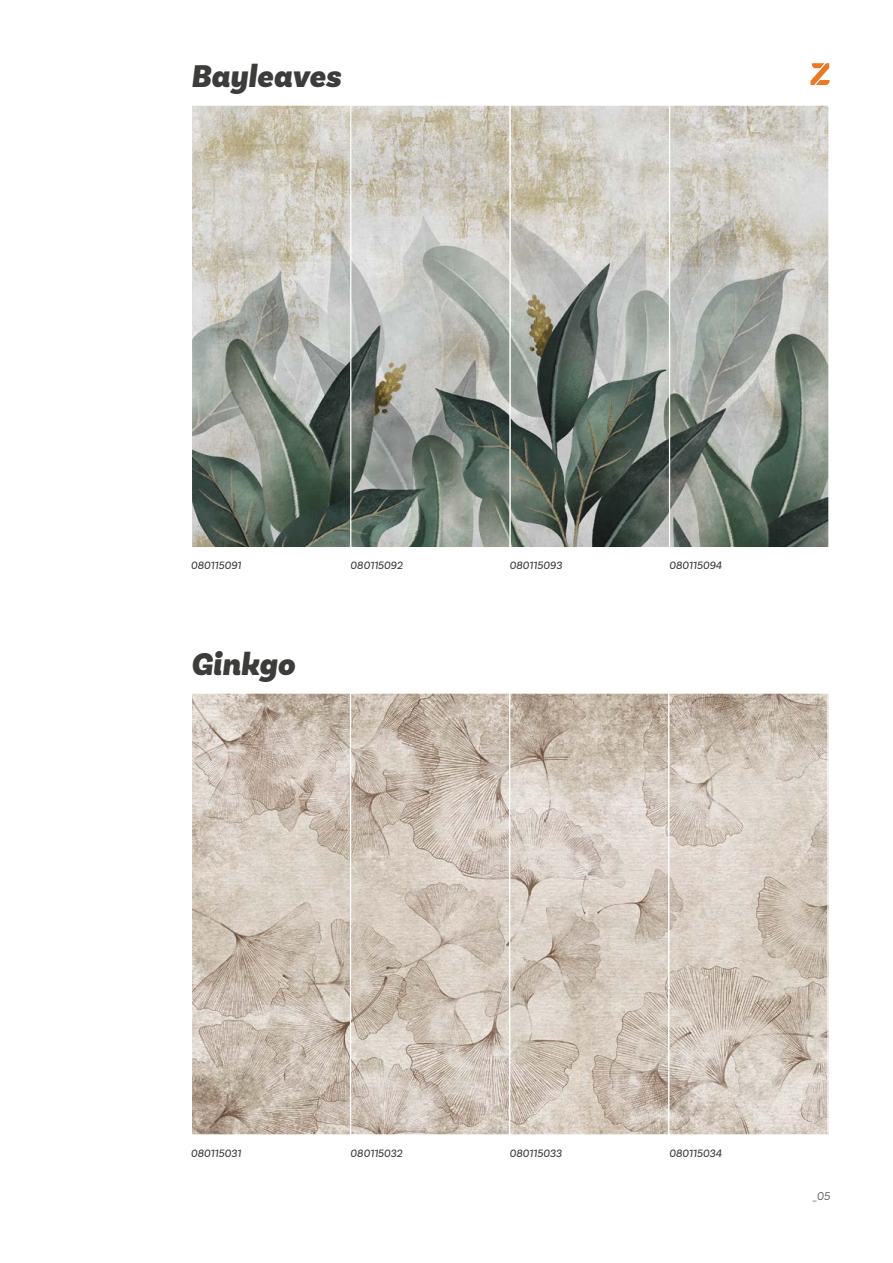
<style>
.page{position:relative;width:893px;height:1263px;background:#fff}
.page>*{position:absolute;margin:0;border:0;box-sizing:border-box;transform-origin:0 0}
.t1{font:italic 900 33px "Basic Sans";color:#3c3c3b}
.t2{font:italic 300 12px "Basic Sans";color:#4a4a49}
.t3{font:italic 11.25px "Basic Sans";color:#3c3c3b}
</style>
<div class="page">
<svg style="left:810px;top:63px;width:20px;height:22px"></svg>
<img style="left:193px;top:106px;width:635px;height:440px">
<div style="left:191px;top:104px;width:160px;height:444px;border:1px solid #fff"></div>
<div style="left:350px;top:104px;width:161px;height:444px;border:1px solid #fff"></div>
<div style="left:510px;top:104px;width:160px;height:444px;border:1px solid #fff"></div>
<div style="left:669px;top:104px;width:161px;height:444px;border:1px solid #fff"></div>
<img style="left:193px;top:694px;width:634px;height:439px">
<div style="left:191px;top:692px;width:160px;height:443px;border:1px solid #fff"></div>
<div style="left:350px;top:692px;width:160px;height:443px;border:1px solid #fff"></div>
<div style="left:509px;top:692px;width:160px;height:443px;border:1px solid #fff"></div>
<div style="left:668px;top:692px;width:161px;height:443px;border:1px solid #fff"></div>
<h1 class="t1" style="left:191px;top:56px;width:152px">Bayleaves</h1>
<p class="t3" style="left:191px;top:559px;width:52px">080115091</p>
<p class="t3" style="left:350px;top:559px;width:54px">080115092</p>
<p class="t3" style="left:510px;top:559px;width:54px">080115093</p>
<p class="t3" style="left:669px;top:559px;width:54px">080115094</p>
<h1 class="t1" style="left:191px;top:644px;width:105px">Ginkgo</h1>
<p class="t3" style="left:191px;top:1147px;width:52px">080115031</p>
<p class="t3" style="left:350px;top:1147px;width:54px">080115032</p>
<p class="t3" style="left:510px;top:1147px;width:54px">080115033</p>
<p class="t3" style="left:669px;top:1147px;width:54px">080115034</p>
<p class="t2" style="left:813px;top:1188px;width:19px">_05</p>
</div>
